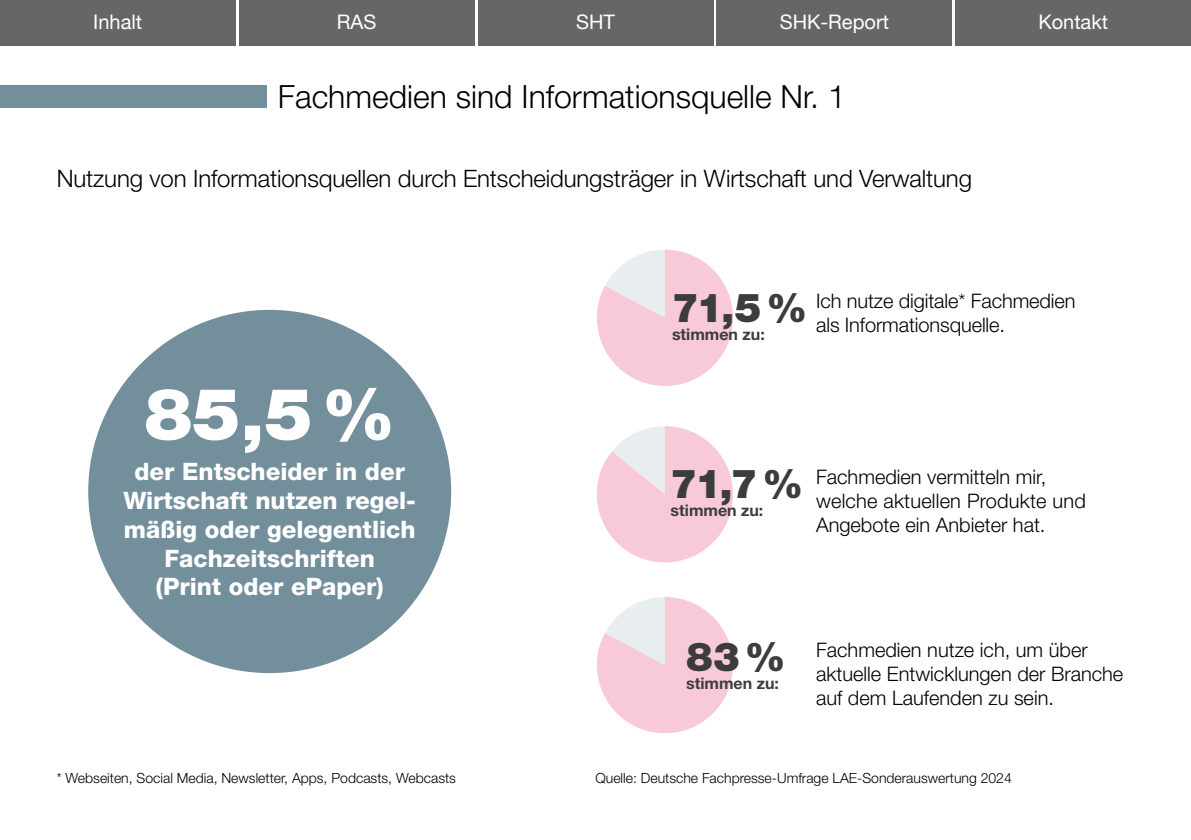
<style>
.page{position:relative;width:1191px;height:840px;background:#fff}
.page>*{position:absolute;margin:0;border:0;box-sizing:border-box;transform-origin:0 0}
.t1{font:900 72px "Helvetica Neue LT Std";color:#fff}
.t2{font:900 40px "Helvetica Neue LT Std";color:#3c3c3b}
.t3{font:300 32px "Helvetica Neue LT Std";color:#000}
.t4{font:800 24px/28.8px "Helvetica Neue LT Std";color:#fff;text-align:center}
.t5{font:300 24px "Helvetica Neue LT Std";letter-spacing:-.005em;color:#000}
.t6{font:300 20px/24px "Helvetica Neue LT Std";color:#000}
.t7{font:20px "Helvetica Neue";color:#fff}
.t8{font:700 16px "Helvetica Neue LT Std";color:#3c3c3b}
.t9{font:300 14px "Helvetica Neue LT Std";color:#000}
</style>
<div class="page">
<div style="left:0;top:85px;width:266px;height:23px;background:#748f9c"></div>
<svg style="left:597px;top:426px;width:136px;height:136px"></svg>
<svg style="left:597px;top:597px;width:136px;height:135px"></svg>
<svg style="left:597px;top:249px;width:136px;height:137px"></svg>
<div style="left:88px;top:310px;width:363px;height:362px;background:#748f9c;border-radius:50%"></div>
<div style="left:0;top:0;width:235px;height:45px;background:#666"></div>
<div style="left:478px;top:0;width:235px;height:45px;background:#666"></div>
<div style="left:716px;top:0;width:236px;height:45px;background:#666"></div>
<div style="left:239px;top:0;width:235px;height:45px;background:#666"></div>
<div style="left:955px;top:0;width:236px;height:45px;background:#666"></div>
<p class="t7" style="left:93px;top:8px;width:50px">Inhalt</p>
<p class="t7" style="left:337px;top:8px;width:41px">RAS</p>
<p class="t7" style="left:576px;top:8px;width:40px">SHT</p>
<p class="t7" style="left:779px;top:8px;width:111px">SHK-Report</p>
<p class="t7" style="left:1038px;top:8px;width:71px">Kontakt</p>
<h3 class="t3" style="left:278px;top:77px;width:569px">Fachmedien sind Informationsquelle Nr. 1</h3>
<p class="t5" style="left:57px;top:164px;width:916px">Nutzung von Informationsquellen durch Entscheidungsträger in Wirtschaft und Verwaltung</p>
<h1 class="t1" style="left:144px;top:371px;width:252px">85,5%</h1>
<p class="t4" style="left:123px;top:457px;width:294px">der Entscheider in der<br>Wirtschaft nutzen regel&shy;mäßig oder gelegentlich<br>Fachzeitschriften<br>(Print oder ePaper)</p>
<h2 class="t2" style="left:672px;top:283px;width:137px">71,5 %</h2>
<p class="t8" style="left:672px;top:324px;width:94px">stimmen zu:</p>
<p class="t6" style="left:816px;top:288px;width:261px">Ich nutze digitale* Fachmedien als Informationsquelle.</p>
<h2 class="t2" style="left:670px;top:459px;width:134px">71,7 %</h2>
<p class="t8" style="left:670px;top:500px;width:94px">stimmen zu:</p>
<p class="t6" style="left:816px;top:464px;width:271px">Fachmedien vermitteln mir, welche aktuellen Produkte und<br>Angebote ein Anbieter hat.</p>
<h2 class="t2" style="left:686px;top:633px;width:101px">83%</h2>
<p class="t8" style="left:686px;top:673px;width:94px">stimmen zu:</p>
<p class="t6" style="left:816px;top:637px;width:309px">Fachmedien nutze ich, um über aktuelle Entwicklungen der Branche auf dem Laufenden zu sein.</p>
<p class="t9" style="left:57px;top:769px;width:401px">* Webseiten, Social Media, Newsletter, Apps, Podcasts, Webcasts</p>
<p class="t9" style="left:595px;top:769px;width:418px">Quelle: Deutsche Fachpresse-Umfrage LAE-Sonderauswertung 2024</p>
</div>
